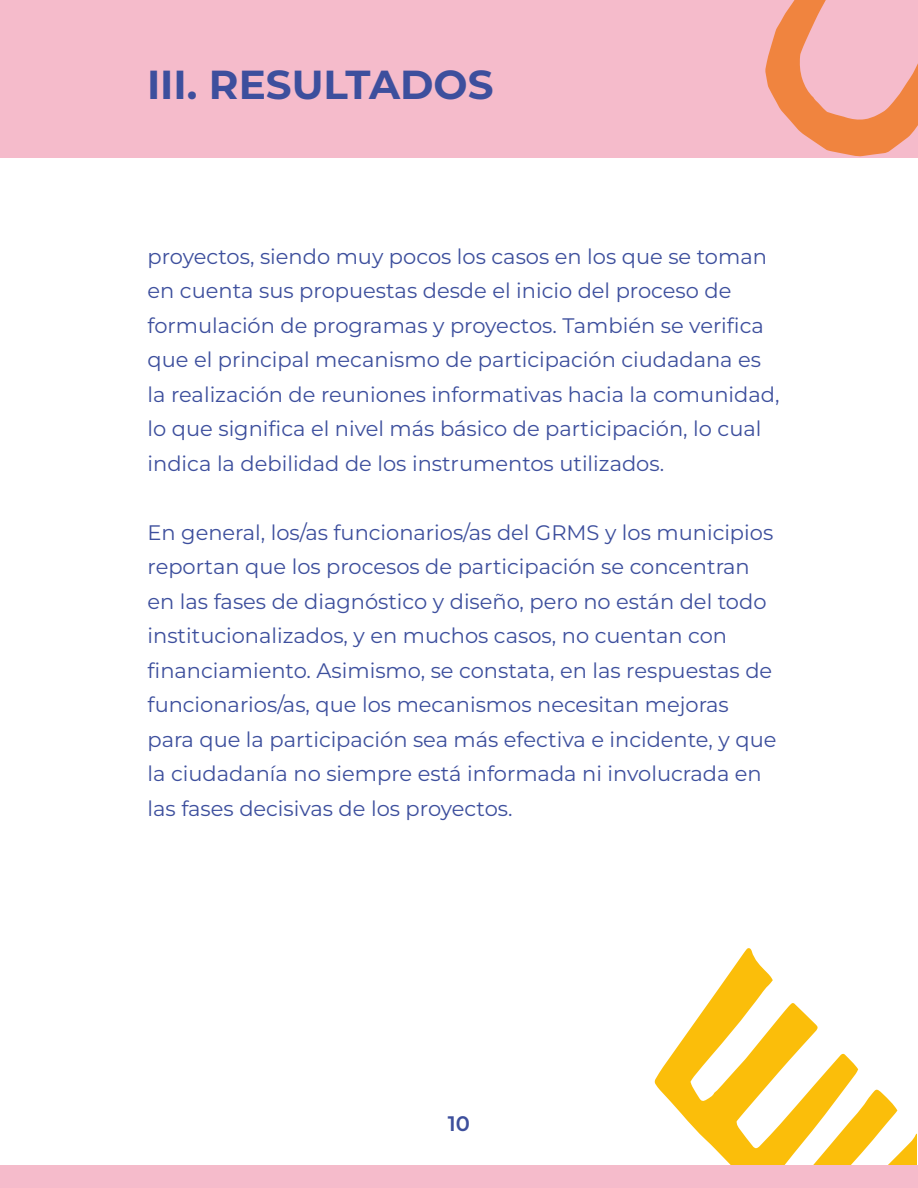
<style>
.page{position:relative;width:918px;height:1188px;background:#fff}
.page>*{position:absolute;margin:0;border:0;box-sizing:border-box;transform-origin:0 0}
.t1{font:700 40.5px "Montserrat";color:#3d4f9d}
.t2{font:100 21px/34.5px "Montserrat";color:#3d4f9d}
.t3{font:600 21px "Montserrat";color:#3d4f9c}
</style>
<div class="page">
<div style="left:0;top:0;width:918px;height:158px;background:#f5bbcb"></div>
<svg style="left:765px;top:0;width:153px;height:157px"></svg>
<div style="left:0;top:1165px;width:918px;height:23px;background:#f5bbcb"></div>
<svg style="left:654px;top:948px;width:262px;height:216px"></svg>
<h1 class="t1" style="left:147px;top:57px;width:348px">III. RESULTADOS</h1>
<p class="t2" style="left:148px;top:238px;width:633px">proyectos, siendo muy pocos los casos en los que se toman en cuenta sus propuestas desde el inicio del proceso de formulación de programas y proyectos. También se verifica que el principal mecanismo de participación ciudadana es la realización de reuniones informativas hacia la comunidad, lo que significa el nivel más básico de participación, lo cual indica la debilidad de los instrumentos utilizados.</p>
<p class="t2" style="left:148px;top:514px;width:630px">En general, los/as funcionarios/as del GRMS y los municipios reportan que los procesos de participación se concentran en las fases de diagnóstico y diseño, pero no están del todo institucionalizados, y en muchos casos, no cuentan con financiamiento. Asimismo, se constata, en las respuestas de funcionarios/as, que los mecanismos necesitan mejoras para que la participación sea más efectiva e incidente, y que la ciudadanía no siempre está informada ni involucrada en las fases decisivas de los proyectos.</p>
<p class="t3" style="left:448px;top:1110px;width:24px">10</p>
</div>
